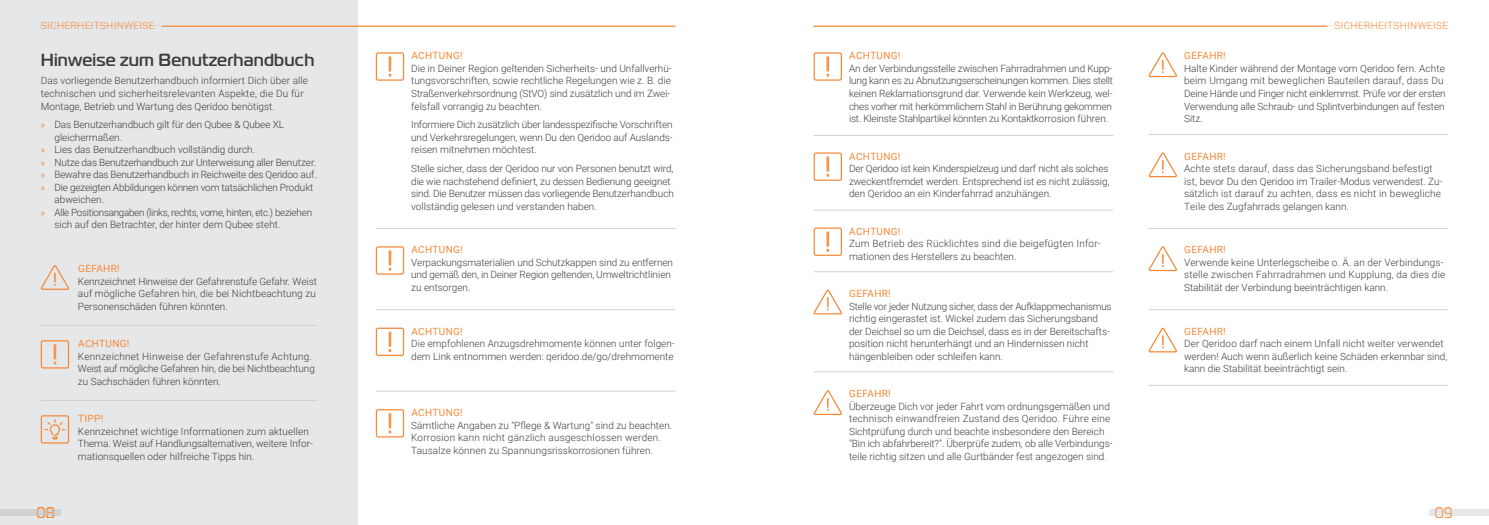
<style>
.page{position:relative;width:1489px;height:525px;background:#fff}
.page>*{position:absolute;margin:0;border:0;box-sizing:border-box;transform-origin:0 0}
.t1{font:500 17.5px "Magistral";letter-spacing:.01em;color:#3e3e3f}
.t2{font:300 15.12px "Magistral";color:#f58938}
.t3{font:300 15px "Magistral";color:#f58938}
.t4{font:300 10px/12.5px "Roboto";color:#3e3e3f}
.t5{font:300 10px/12.5px "Roboto";letter-spacing:-.02em;color:#3e3e3f}
.t6{font:300 10px/12.5px "Roboto";letter-spacing:.02em;color:#3e3e3f}
.t7{font:10px "Roboto";letter-spacing:.035em;color:#f58938}
.t8{font:300 10px "Roboto";letter-spacing:-.03em;color:#3e3e3f}
.t9{font:300 10px "Roboto";letter-spacing:.035em;color:#f58938}
.s1{font-family:"Myriad Pro";font-weight:400;color:#f58938}
.s2{color:#ed3896}
</style>
<div class="page">
<div style="left:1429px;top:509px;width:59px;height:6px;background:#e6e7e9"></div>
<div style="left:0;top:0;width:358px;height:524px;background:#e6e7e9"></div>
<div style="left:0;top:509px;width:61px;height:6px;background:#d1d2d4"></div>
<div style="left:813px;top:52px;width:29px;height:29px;border:1px solid #f58938;border-radius:2px"></div>
<hr style="left:826px;top:56px;width:3px;height:15px;background:#f6944a">
<hr style="left:376px;top:309px;width:299px;height:1px;background:#d1d2d4">
<hr style="left:376px;top:228px;width:299px;height:1px;background:#d1d2d4">
<hr style="left:376px;top:390px;width:299px;height:1px;background:#d1d2d4">
<div style="left:813px;top:227px;width:29px;height:29px;border:1px solid #f58938;border-radius:2px"></div>
<hr style="left:826px;top:231px;width:3px;height:15px;background:#f6944a">
<hr style="left:813px;top:271px;width:300px;height:1px;background:#d1d2d4">
<hr style="left:813px;top:135px;width:300px;height:1px;background:#d1d2d4">
<hr style="left:813px;top:371px;width:300px;height:1px;background:#d1d2d4">
<hr style="left:1148px;top:309px;width:299px;height:1px;background:#d1d2d4">
<hr style="left:1148px;top:228px;width:299px;height:1px;background:#d1d2d4">
<hr style="left:1148px;top:134px;width:299px;height:1px;background:#d1d2d4">
<div style="left:376px;top:246px;width:28px;height:28px;border:1px solid #f58938;border-radius:2px"></div>
<hr style="left:388px;top:250px;width:3px;height:15px;background:#f6944a">
<div style="left:376px;top:52px;width:28px;height:29px;border:1px solid #f58938;border-radius:2px"></div>
<hr style="left:388px;top:56px;width:3px;height:15px;background:#f6944a">
<svg style="left:1148px;top:52px;width:29px;height:26px"></svg>
<svg style="left:1148px;top:152px;width:29px;height:26px"></svg>
<div style="left:813px;top:152px;width:29px;height:29px;border:1px solid #f58938;border-radius:2px"></div>
<hr style="left:826px;top:156px;width:3px;height:15px;background:#f6944a">
<svg style="left:1148px;top:246px;width:29px;height:25px"></svg>
<svg style="left:813px;top:289px;width:29px;height:26px"></svg>
<div style="left:376px;top:327px;width:28px;height:29px;border:1px solid #f58938;border-radius:2px"></div>
<hr style="left:388px;top:331px;width:3px;height:15px;background:#f6944a">
<hr style="left:41px;top:26px;width:634px;height:1px;background:#f58938">
<hr style="left:41px;top:25px;width:121px;height:3px;background:#e6e7e9">
<hr style="left:813px;top:26px;width:634px;height:1px;background:#f58938">
<hr style="left:1327px;top:25px;width:120px;height:3px;background:#fff">
<hr style="left:1148px;top:384px;width:299px;height:1px;background:#d1d2d4">
<svg style="left:1148px;top:327px;width:29px;height:26px"></svg>
<svg style="left:44px;top:419px;width:22px;height:25px"></svg>
<div style="left:41px;top:415px;width:28px;height:28px;border:1px solid #f58938;border-radius:2px"></div>
<hr style="left:41px;top:325px;width:276px;height:1px;background:#d1d2d4">
<hr style="left:41px;top:400px;width:276px;height:1px;background:#d1d2d4">
<svg style="left:40px;top:265px;width:30px;height:25px"></svg>
<div style="left:41px;top:340px;width:28px;height:28px;border:1px solid #f58938;border-radius:2px"></div>
<svg style="left:54px;top:344px;width:2px;height:20px"></svg>
<div style="left:376px;top:409px;width:28px;height:28px;border:1px solid #f58938;border-radius:2px"></div>
<hr style="left:388px;top:413px;width:3px;height:15px;background:#f6944a">
<svg style="left:813px;top:390px;width:29px;height:25px"></svg>
<hr style="left:813px;top:209px;width:300px;height:1px;background:#d1d2d4">
<p class="t9" style="left:41px;top:19px;width:115px">SICHERHEITSHINWEISE</p>
<p class="t9" style="left:1334px;top:19px;width:115px">SICHERHEITSHINWEISE</p>
<h1 class="t1" style="left:41px;top:49px;width:275px">Hinweise zum Benutzerhandbuch</h1>
<p class="t4" style="left:41px;top:74px;width:269px">Das vorliegende Benutzerhandbuch informiert Dich über alle technischen und sicherheitsrelevanten Aspekte, die Du für<br>Montage, Betrieb und Wartung des Qeridoo benötigst.</p>
<p class="t4" style="left:41px;top:118px;width:245px"><span class="s1">»</span> Das Benutzerhandbuch gilt für den Qubee &amp; Qubee XL</p>
<p class="t4" style="left:54px;top:130px;width:67px">gleichermaßen.</p>
<p class="t4" style="left:41px;top:143px;width:214px"><span class="s1">»</span> Lies das Benutzerhandbuch vollständig durch.</p>
<p class="t5" style="left:41px;top:155px;width:275px"><span class="s1">»</span> Nutze das Benutzerhandbuch zur Unterweisung aller Benutzer.</p>
<p class="t5" style="left:41px;top:168px;width:276px"><span class="s1">»</span> Bewahre das Benutzerhandbuch in Reichweite des Qeridoo auf.</p>
<p class="t5" style="left:41px;top:180px;width:274px"><span class="s1">»</span> Die gezeigten Abbildungen können vom tatsächlichen Produkt</p>
<p class="t4" style="left:54px;top:193px;width:49px">abweichen.</p>
<p class="t8" style="left:41px;top:205px;width:273px"><span class="s1">»</span> Alle Positionsangaben (links, rechts, vorne, hinten, etc.) beziehen</p>
<p class="t4" style="left:54px;top:218px;width:226px">sich auf den Betrachter, der hinter dem Qubee steht.</p>
<p class="t7" style="left:78px;top:261px;width:43px">GEFAHR!</p>
<p class="t4" style="left:78px;top:274px;width:241px;text-align:justify">Kennzeichnet Hinweise der Gefahrenstufe Gefahr. Weist auf mögliche Gefahren hin, die bei Nichtbeachtung zu Personenschäden führen könnten.</p>
<p class="t7" style="left:78px;top:336px;width:53px">ACHTUNG!</p>
<p class="t4" style="left:78px;top:349px;width:238px">Kennzeichnet Hinweise der Gefahrenstufe Achtung.<br>Weist auf mögliche Gefahren hin, die bei Nichtbeachtung zu Sachschäden führen könnten.</p>
<p class="t7" style="left:78px;top:411px;width:27px">TIPP!</p>
<p class="t4" style="left:78px;top:424px;width:236px">Kennzeichnet wichtige Informationen zum aktuellen<br>Thema. Weist auf Handlungsalternativen, weitere Infor&shy;mationsquellen oder hilfreiche Tipps hin.</p>
<p class="t7" style="left:411px;top:49px;width:53px">ACHTUNG!</p>
<p class="t4" style="left:411px;top:62px;width:262px">Die in Deiner Region geltenden Sicherheits- und Unfallverhü&shy;tungsvorschriften, sowie rechtliche Regelungen wie z. B. die Straßenverkehrsordnung (StVO) sind zusätzlich und im Zwei&shy;felsfall vorrangig zu beachten.</p>
<p class="t4" style="left:411px;top:118px;width:263px;text-align:justify">Informiere Dich zusätzlich über landesspezifische Vorschriften und Verkehrsregelungen, wenn Du den Qeridoo auf Auslands&shy;reisen mitnehmen möchtest.</p>
<p class="t4" style="left:411px;top:162px;width:264px">Stelle sicher, dass der Qeridoo nur von Personen benutzt wird, die wie nachstehend definiert, zu dessen Bedienung geeignet sind. Die Benutzer müssen das vorliegende Benutzerhandbuch vollständig gelesen und verstanden haben.</p>
<p class="t7" style="left:411px;top:243px;width:53px">ACHTUNG!</p>
<p class="t4" style="left:411px;top:255px;width:263px">Verpackungsmaterialien und Schutzkappen sind zu entfernen und gemäß den, in Deiner Region geltenden, Umweltrichtlinien zu entsorgen.</p>
<p class="t7" style="left:411px;top:324px;width:53px">ACHTUNG!</p>
<p class="t4" style="left:411px;top:337px;width:265px">Die empfohlenen Anzugsdrehmomente können unter folgen&shy;dem Link entnommen werden: qeridoo.de/go/drehmomente</p>
<p class="t7" style="left:411px;top:405px;width:53px">ACHTUNG!</p>
<p class="t4" style="left:411px;top:418px;width:262px">Sämtliche Angaben zu "Pflege &amp; Wartung" sind zu beachten.<br>Korrosion kann nicht gänzlich ausgeschlossen werden.<br>Tausalze können zu Spannungsrisskorrosionen führen.</p>
<p class="t7" style="left:849px;top:49px;width:53px">ACHTUNG!</p>
<p class="t5" style="left:849px;top:62px;width:265px">An der Verbindungsstelle zwischen Fahrradrahmen und Kupp&shy;lung kann es zu Abnutzungserscheinungen kommen. Dies stellt keinen Reklamationsgrund dar. Verwende kein Werkzeug, wel&shy;ches vorher mit herkömmlichem Stahl in Berührung gekommen ist. Kleinste Stahlpartikel könnten zu Kontaktkorrosion führen.</p>
<p class="t7" style="left:849px;top:149px;width:53px">ACHTUNG!</p>
<p class="t4" style="left:849px;top:162px;width:262px;text-align:justify">Der Qeridoo ist kein Kinderspielzeug und darf nicht als solches zweckentfremdet werden. Entsprechend ist es nicht zulässig, den Qeridoo an ein Kinderfahrrad anzuhängen.</p>
<p class="t7" style="left:849px;top:224px;width:53px">ACHTUNG!</p>
<p class="t6" style="left:849px;top:237px;width:253px">Zum Betrieb des Rücklichtes sind die beigefügten Infor&shy;mationen des Herstellers zu beachten.</p>
<p class="t7" style="left:849px;top:286px;width:43px">GEFAHR!</p>
<p class="t4" style="left:849px;top:299px;width:264px">Stelle vor jeder Nutzung sicher, dass der Aufklappmechanismus richtig eingerastet ist. Wickel zudem das Sicherungsband der Deichsel so um die Deichsel, dass es in der Bereitschafts&shy;position nicht herunterhängt und an Hindernissen nicht hängenbleiben oder schleifen kann.</p>
<p class="t7" style="left:849px;top:386px;width:43px">GEFAHR!</p>
<p class="t4" style="left:849px;top:399px;width:265px">Überzeuge Dich vor jeder Fahrt vom ordnungsgemäßen und technisch einwandfreien Zustand des Qeridoo. Führe eine Sichtprüfung durch und beachte insbesondere den Bereich "Bin ich abfahrbereit?". Überprüfe zudem, ob alle Verbindungs&shy;teile richtig sitzen und alle Gurtbänder fest angezogen sind<span class="s2">.</span></p>
<p class="t7" style="left:1184px;top:49px;width:43px">GEFAHR!</p>
<p class="t4" style="left:1183px;top:62px;width:263px">Halte Kinder während der Montage vom Qeridoo fern. Achte beim Umgang mit beweglichen Bauteilen darauf, dass Du Deine Hände und Finger nicht einklemmst. Prüfe vor der ersten Verwendung alle Schraub- und Splintverbindungen auf festen Sitz.</p>
<p class="t7" style="left:1184px;top:149px;width:43px">GEFAHR!</p>
<p class="t6" style="left:1183px;top:162px;width:260px">Achte stets darauf, dass das Sicherungsband befestigt ist, bevor Du den Qeridoo im Trailer-Modus verwendest. Zu&shy;sätzlich ist darauf zu achten, dass es nicht in bewegliche Teile des Zugfahrrads gelangen kann.</p>
<p class="t7" style="left:1184px;top:243px;width:43px">GEFAHR!</p>
<p class="t4" style="left:1183px;top:255px;width:263px">Verwende keine Unterlegscheibe o. Ä. an der Verbindungs&shy;stelle zwischen Fahrradrahmen und Kupplung, da dies die<br>Stabilität der Verbindung beeinträchtigen kann.</p>
<p class="t7" style="left:1184px;top:324px;width:43px">GEFAHR!</p>
<p class="t4" style="left:1183px;top:337px;width:265px">Der Qeridoo darf nach einem Unfall nicht weiter verwendet werden! Auch wenn äußerlich keine Schäden erkennbar sind, kann die Stabilität beeinträchtigt sein.</p>
<h2 class="t2" style="left:36px;top:503px;width:20px">08</h2>
<h3 class="t3" style="left:1434px;top:503px;width:19px">09</h3>
</div>
